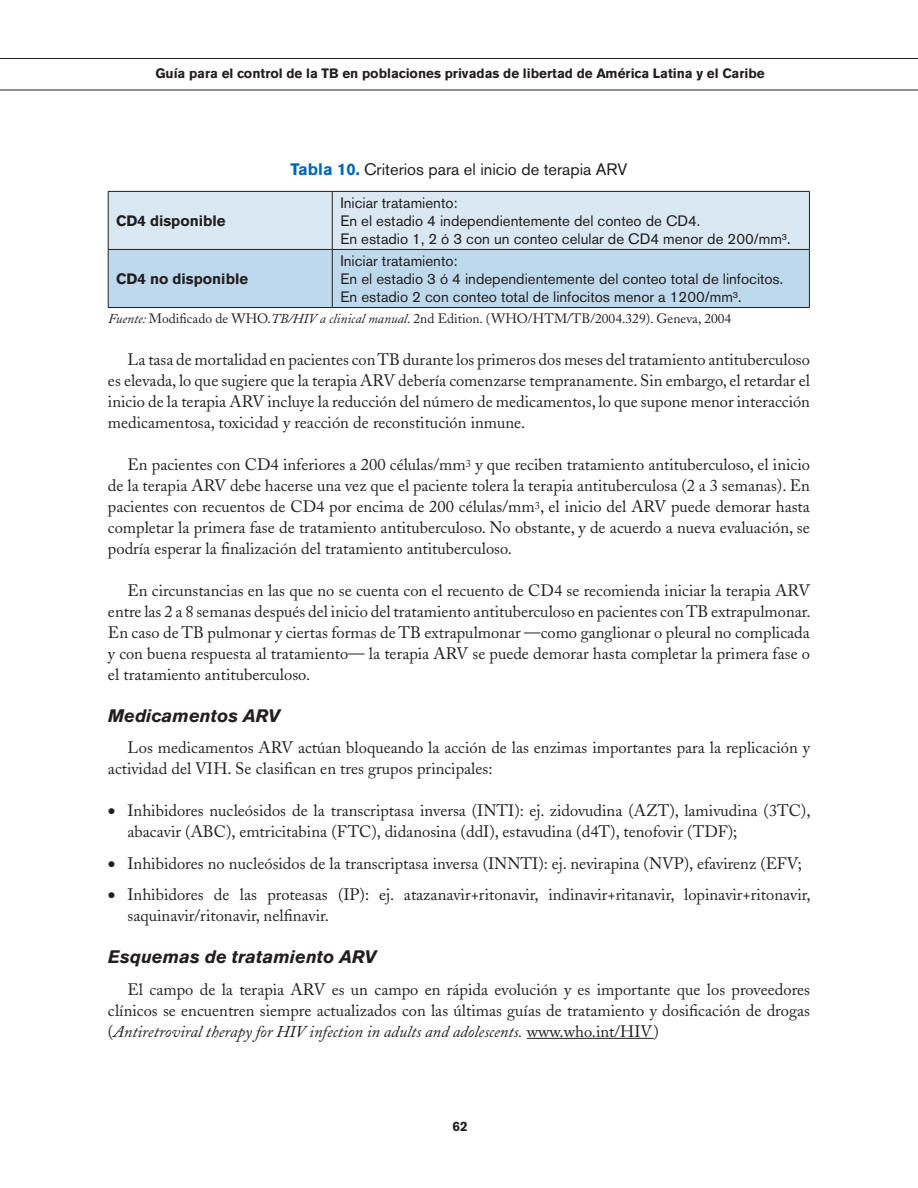
<style>
.page{position:relative;width:918px;height:1188px;background:#fff}
.page>*{position:absolute;margin:0;border:0;box-sizing:border-box;transform-origin:0 0}
.t1{font:italic 700 18px "Akzidenz Grotesk BE";color:#231f20}
.t2{font:16.5px/21px "Adobe Caslon";color:#231f20;text-align:justify}
.t3{font:16.5px "Akzidenz Grotesk BE";color:#231f20}
.t4{font:15px/18px "Akzidenz Grotesk BE";color:#231f20}
.t5{font:700 15px "Akzidenz Grotesk BE";color:#231f20}
.t6{font:13.5px "Adobe Caslon";color:#231f20}
.t7{font:700 13.5px "Akzidenz Grotesk BE";color:#231f20}
.s1{font-weight:700;color:#0067b1}
.s2{font-style:italic}
</style>
<div class="page">
<svg style="left:0;top:58px;width:918px;height:32px"></svg>
<hr style="left:527px;top:1038px;width:127px;height:1px;background:#231f20">
<svg style="left:109px;top:192px;width:700px;height:115px;background:#cbe0ef"></svg>
<hr style="left:108px;top:191px;width:224px;height:1px;background:#231f20">
<hr style="left:108px;top:192px;width:1px;height:57px;background:#231f20">
<hr style="left:332px;top:191px;width:478px;height:1px;background:#231f20">
<hr style="left:332px;top:192px;width:1px;height:57px;background:#231f20">
<hr style="left:809px;top:192px;width:1px;height:57px;background:#231f20">
<hr style="left:108px;top:249px;width:224px;height:1px;background:#231f20">
<hr style="left:108px;top:250px;width:1px;height:57px;background:#231f20">
<hr style="left:332px;top:249px;width:478px;height:1px;background:#231f20">
<hr style="left:332px;top:250px;width:1px;height:57px;background:#231f20">
<hr style="left:809px;top:250px;width:1px;height:57px;background:#231f20">
<hr style="left:108px;top:307px;width:224px;height:1px;background:#231f20">
<hr style="left:332px;top:307px;width:478px;height:1px;background:#231f20">
<p class="t7" style="left:155px;top:65px;width:611px">Guía para el control de la TB en poblaciones privadas de libertad de América Latina y el Caribe</p>
<p class="t5" style="left:116px;top:212px;width:111px">CD4 disponible</p>
<p class="t3" style="left:290px;top:159px;width:339px"><span class="s1">Tabla 10.</span> Criterios para el inicio de terapia ARV</p>
<p class="t4" style="left:340px;top:194px;width:452px">Iniciar tratamiento:<br>En el estadio 4 independientemente del conteo de CD4.<br>En estadio 1, 2 ó 3 con un conteo celular de CD4 menor de 200/mm<sup>3</sup>.</p>
<p class="t4" style="left:340px;top:252px;width:444px">Iniciar tratamiento:<br>En el estadio 3 ó 4 independientemente del conteo total de linfocitos.<br>En estadio 2 con conteo total de linfocitos menor a 1200/mm<sup>3</sup>.</p>
<p class="t6" style="left:108px;top:310px;width:625px"><span class="s2">Fuente:</span> Modificado de WHO.<span class="s2">TB/HIV a clinical manual</span>. 2nd Edition. (WHO/HTM/TB/2004.329). Geneva, 2004</p>
<p class="t2" style="left:108px;top:349px;width:704px;text-indent:20px">La tasa de mortalidad en pacientes con TB durante los primeros dos meses del tratamiento antituberculoso es elevada, lo que sugiere que la terapia ARV debería comenzarse tempranamente. Sin embargo, el retardar el inicio de la terapia ARV incluye la reducción del número de medicamentos, lo que supone menor interacción medicamentosa, toxicidad y reacción de reconstitución inmune.</p>
<p class="t2" style="left:108px;top:454px;width:703px;text-indent:20px">En pacientes con CD4 inferiores a 200 células/mm<sup>3</sup> y que reciben tratamiento antituberculoso, el inicio de la terapia ARV debe hacerse una vez que el paciente tolera la terapia antituberculosa (2 a 3 semanas). En pacientes con recuentos de CD4 por encima de 200 células/mm<sup>3</sup>, el inicio del ARV puede demorar hasta completar la primera fase de tratamiento antituberculoso. No obstante, y de acuerdo a nueva evaluación, se podría esperar la finalización del tratamiento antituberculoso.</p>
<p class="t2" style="left:108px;top:580px;width:704px;text-indent:20px">En circunstancias en las que no se cuenta con el recuento de CD4 se recomienda iniciar la terapia ARV entre las 2 a 8 semanas después del inicio del tratamiento antituberculoso en pacientes con TB extrapulmonar.<br>En caso de TB pulmonar y ciertas formas de TB extrapulmonar —como ganglionar o pleural no complicada y con buena respuesta al tratamiento— la terapia ARV se puede demorar hasta completar la primera fase o el tratamiento antituberculoso.</p>
<p class="t1" style="left:108px;top:705px;width:174px">Medicamentos ARV</p>
<p class="t2" style="left:108px;top:737px;width:703px;text-indent:20px">Los medicamentos ARV actúan bloqueando la acción de las enzimas importantes para la replicación y actividad del VIH. Se clasifican en tres grupos principales:</p>
<p class="t2" style="left:128px;top:800px;width:685px;text-indent:-20px">• Inhibidores nucleósidos de la transcriptasa inversa (INTI): ej. zidovudina (AZT), lamivudina (3TC), abacavir (ABC), emtricitabina (FTC), didanosina (ddI), estavudina (d4T), tenofovir (TDF);</p>
<p class="t2" style="left:108px;top:853px;width:696px">• Inhibidores no nucleósidos de la transcriptasa inversa (INNTI): ej. nevirapina (NVP), efavirenz (EFV;</p>
<p class="t2" style="left:128px;top:884px;width:685px;text-indent:-20px">• Inhibidores de las proteasas (IP): ej. atazanavir+ritonavir, indinavir+ritanavir, lopinavir+ritonavir, saquinavir/ritonavir, nelfinavir.</p>
<p class="t1" style="left:108px;top:946px;width:270px">Esquemas de tratamiento ARV</p>
<p class="t2" style="left:108px;top:979px;width:704px;text-indent:20px">El campo de la terapia ARV es un campo en rápida evolución y es importante que los proveedores clínicos se encuentren siempre actualizados con las últimas guías de tratamiento y dosificación de drogas (<span class="s2">Antiretroviral therapy for HIV infection in adults and adolescents.</span> www.who.int/HIV)</p>
<p class="t5" style="left:116px;top:270px;width:133px">CD4 no disponible</p>
<p class="t7" style="left:453px;top:1118px;width:17px">62</p>
</div>
